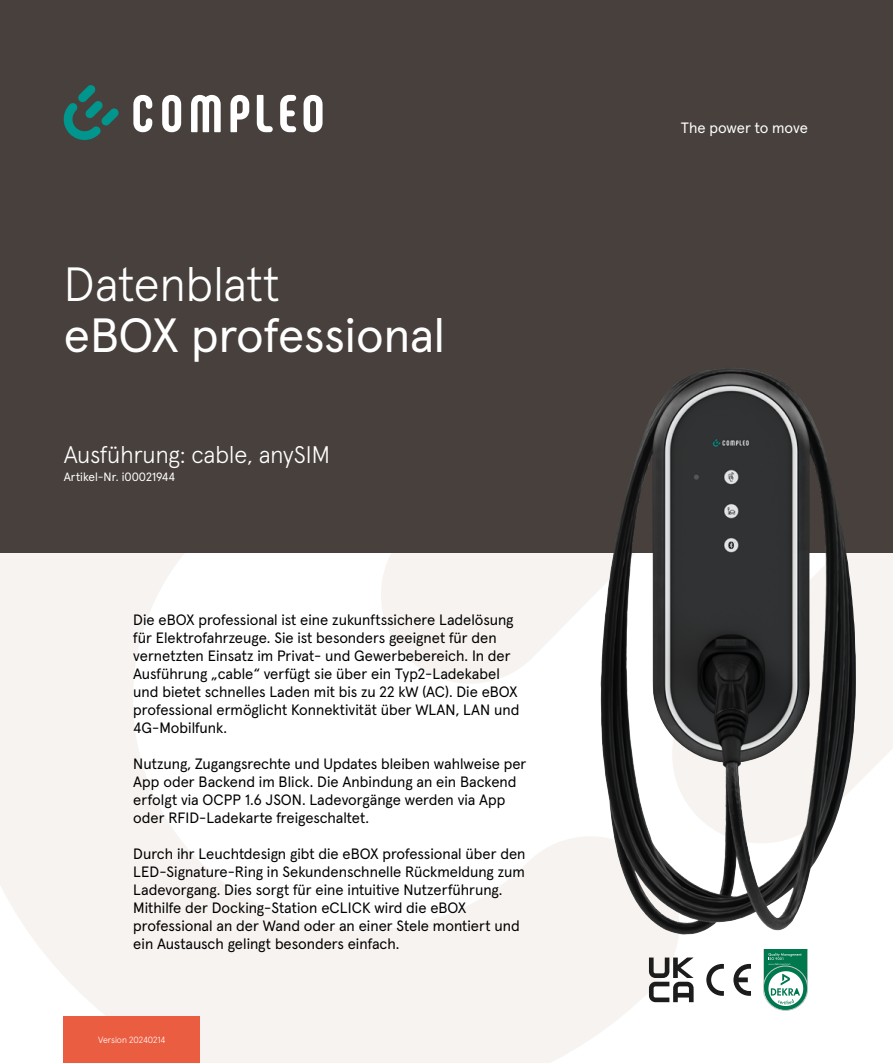
<style>
.page{position:relative;width:893px;height:1063px;background:#fff}
.page>*{position:absolute;margin:0;border:0;box-sizing:border-box;transform-origin:0 0}
.t1{font:48px "Apercu Pro";letter-spacing:-.005em;color:#fff}
.t2{font:300 48px "Apercu Pro";color:#fff}
.t3{font:300 24px "Apercu Pro";color:#fff}
.t4{font:15px/18px "Apercu Pro";color:#000}
.t5{font:15px "Apercu Pro";letter-spacing:-.005em;color:#fff}
.t6{font:12px "Apercu Pro";color:#fff}
.t7{font:300 9px "Apercu Pro";color:#fff}
</style>
<div class="page">
<svg style="left:0;top:553px;width:688px;height:510px;fill:#f7f3f0"></svg>
<svg style="left:856px;top:553px;width:37px;height:232px;fill:#f7f3f0"></svg>
<div style="left:0;top:0;width:893px;height:553px;background:#47403d"></div>
<svg style="left:649px;top:958px;width:45px;height:44px"></svg>
<svg style="left:706px;top:964px;width:45px;height:32px"></svg>
<svg style="left:772px;top:1006px;width:27px;height:5px"></svg>
<svg style="left:764px;top:967px;width:44px;height:43px"></svg>
<div style="left:764px;top:966px;width:44px;height:45px;border:1px solid #c7c7c7;border-radius:50%"></div>
<svg style="left:764px;top:949px;width:44px;height:57px"></svg>
<img style="left:600px;top:368px;width:256px;height:567px">
<div style="left:64px;top:1016px;width:136px;height:47px;background:#eb5d40"></div>
<svg style="left:63px;top:85px;width:56px;height:55px"></svg>
<svg style="left:162px;top:95px;width:19px;height:37px"></svg>
<svg style="left:304px;top:95px;width:19px;height:37px"></svg>
<svg style="left:280px;top:95px;width:16px;height:37px"></svg>
<svg style="left:191px;top:95px;width:30px;height:37px"></svg>
<svg style="left:230px;top:95px;width:19px;height:37px"></svg>
<svg style="left:133px;top:95px;width:19px;height:37px"></svg>
<svg style="left:257px;top:95px;width:16px;height:37px"></svg>
<h1 class="t2" style="left:64px;top:248px;width:218px">Datenblatt</h1>
<h1 class="t1" style="left:64px;top:298px;width:383px">eBOX professional</h1>
<h2 class="t3" style="left:64px;top:436px;width:268px">Ausführung: cable, anySIM</h2>
<p class="t6" style="left:64px;top:468px;width:113px">Artikel-Nr. i00021944</p>
<p class="t4" style="left:133px;top:610px;width:388px">Die eBOX professional ist eine zukunftssichere Ladelösung für Elektrofahrzeuge. Sie ist besonders geeignet für den vernetzten Einsatz im Privat- und Gewerbebereich. In der Ausführung „cable“ verfügt sie über ein Typ2-Ladekabel und bietet schnelles Laden mit bis zu 22 kW (AC). Die eBOX professional ermöglicht Konnektivität über WLAN, LAN und 4G-Mobilfunk.</p>
<p class="t4" style="left:133px;top:754px;width:395px">Nutzung, Zugangsrechte und Updates bleiben wahlweise per App oder Backend im Blick. Die Anbindung an ein Backend erfolgt via OCPP 1.6 JSON. Ladevorgänge werden via App oder RFID-Ladekarte freigeschaltet.</p>
<p class="t4" style="left:133px;top:844px;width:394px">Durch ihr Leuchtdesign gibt die eBOX professional über den LED-Signature-Ring in Sekundenschnelle Rückmeldung zum Ladevorgang. Dies sorgt für eine intuitive Nutzerführung.<br>Mithilfe der Docking-Station eCLICK wird die eBOX professional an der Wand oder an einer Stele montiert und ein Austausch gelingt besonders einfach.</p>
<p class="t7" style="left:98px;top:1033px;width:69px">Version 20240214</p>
<p class="t5" style="left:681px;top:116px;width:129px">The power to move</p>
</div>
